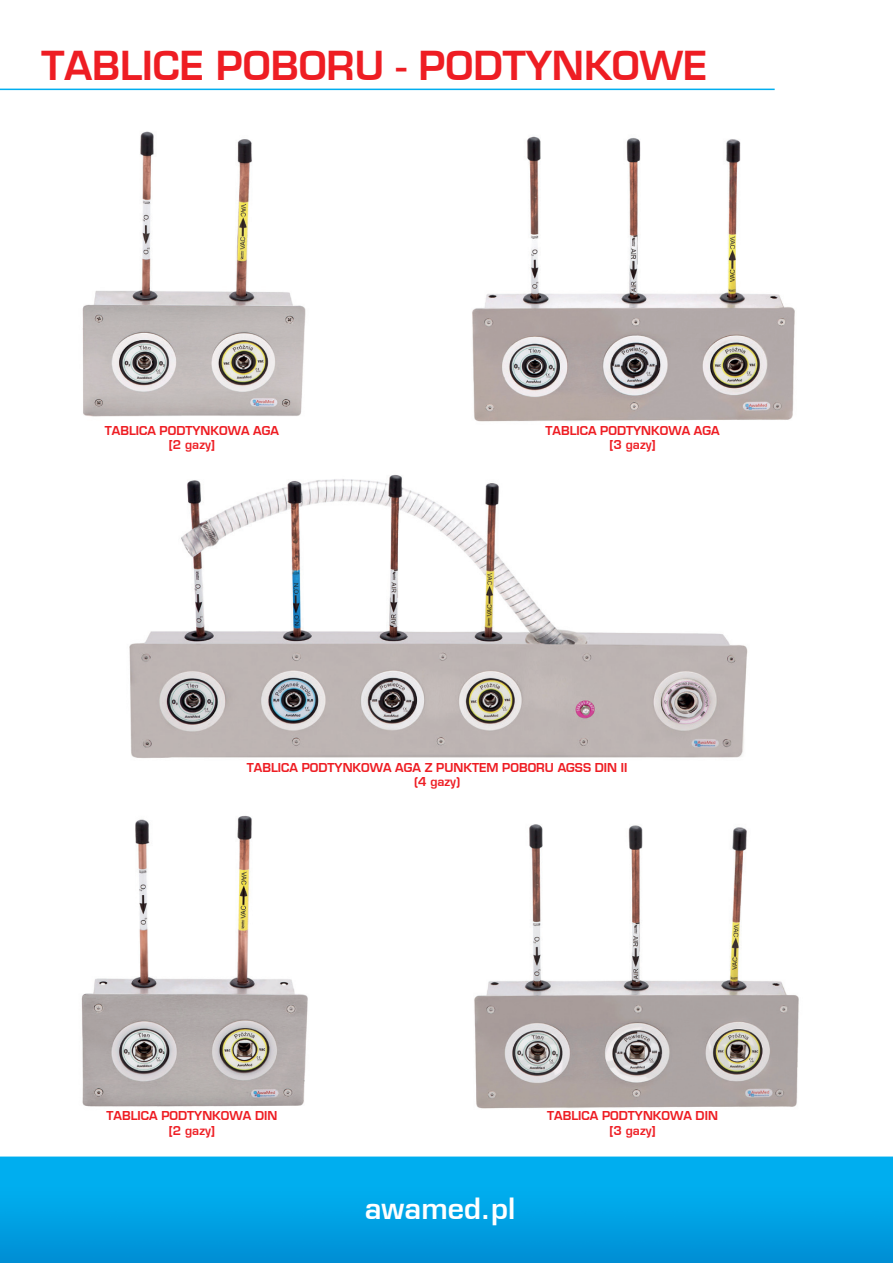
<style>
.page{position:relative;width:893px;height:1263px;background:#fff}
.page>*{position:absolute;margin:0;border:0;box-sizing:border-box;transform-origin:0 0}
.t1{font:700 39px "Euromode";color:#ee1d23}
.t2{font:700 28.65px "Euromode";color:#fff}
.t3{font:700 12px "Euromode";color:#ee1d23}
</style>
<div class="page">
<img style="left:0;top:88px;width:893px;height:1175px">
<hr style="left:0;top:89px;width:775px;height:1px;background:#00aeef">
<img style="left:72px;top:120px;width:240px;height:305px">
<img style="left:465px;top:120px;width:335px;height:311px">
<img style="left:124px;top:464px;width:626px;height:299px">
<img style="left:72px;top:805px;width:240px;height:306px">
<img style="left:471px;top:813px;width:335px;height:299px">
<p class="t1" style="left:42px;top:42px;width:667px">TABLICE POBORU - PODTYNKOWE</p>
<p class="t3" style="left:105px;top:423px;width:176px">TABLICA PODTYNKOWA AGA</p>
<p class="t3" style="left:169px;top:437px;width:48px">[2 gazy]</p>
<p class="t3" style="left:545px;top:423px;width:176px">TABLICA PODTYNKOWA AGA</p>
<p class="t3" style="left:609px;top:437px;width:48px">[3 gazy]</p>
<p class="t3" style="left:247px;top:760px;width:382px">TABLICA PODTYNKOWA AGA Z PUNKTEM POBORU AGSS DIN II</p>
<p class="t3" style="left:414px;top:775px;width:48px">(4 gazy)</p>
<p class="t3" style="left:107px;top:1109px;width:172px">TABLICA PODTYNKOWA DIN</p>
<p class="t3" style="left:169px;top:1123px;width:48px">[2 gazy]</p>
<p class="t2" style="left:365px;top:1191px;width:152px">awamed.pl</p>
<p class="t3" style="left:547px;top:1109px;width:172px">TABLICA PODTYNKOWA DIN</p>
<p class="t3" style="left:609px;top:1123px;width:48px">[3 gazy]</p>
</div>
